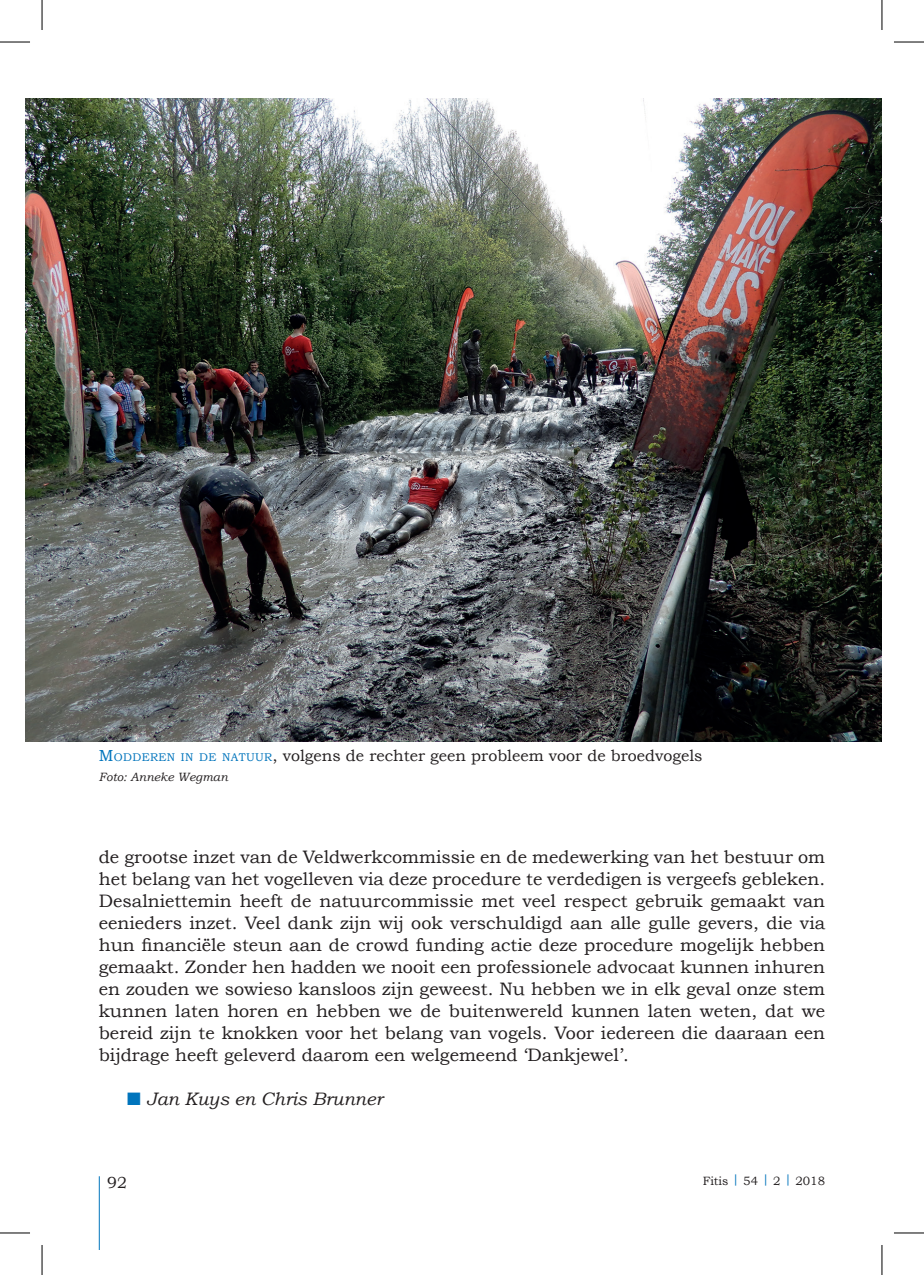
<style>
.page{position:relative;width:924px;height:1275px;background:#fff}
.page>*{position:absolute;margin:0;border:0;box-sizing:border-box;transform-origin:0 0}
.t1{font:18px/22px "Bookman Old Style";color:#231f20;text-align:justify}
.t2{font:italic 18px "Bookman Old Style";color:#231f20}
.t3{font:16px "Bookman Old Style";color:#231f20}
.t4{font:italic 12px "Bookman Old Style";color:#231f20}
.t5{font:12px "Bookman Old Style";color:#231f20}
.s1{color:#0074bc}
.s2{font-size:11.2px;color:#0074bc}
</style>
<div class="page">
<hr style="left:99px;top:1176px;width:1px;height:74px;background:#0074bc">
<img style="left:25px;top:99px;width:856px;height:642px">
<hr style="left:0;top:42px;width:30px;height:1px;background:#000">
<hr style="left:893px;top:42px;width:30px;height:1px;background:#000">
<hr style="left:0;top:1232px;width:30px;height:1px;background:#000">
<hr style="left:893px;top:1232px;width:30px;height:1px;background:#000">
<hr style="left:42px;top:0;width:1px;height:30px;background:#000">
<hr style="left:42px;top:1245px;width:1px;height:30px;background:#000">
<hr style="left:881px;top:0;width:1px;height:30px;background:#000">
<hr style="left:881px;top:1245px;width:1px;height:30px;background:#000">
<p class="t3" style="left:99px;top:746px;width:605px"><span class="s1">M</span> <span class="s2">ODDEREN IN DE NATUUR</span>, volgens de rechter geen probleem voor de broedvogels</p>
<p class="t4" style="left:99px;top:770px;width:130px">Foto: Anneke Wegman</p>
<p class="t1" style="left:99px;top:845px;width:727px">de grootse inzet van de Veldwerkcommissie en de medewerking van het bestuur om het belang van het vogelleven via deze procedure te verdedigen is vergeefs gebleken.<br>Desalniettemin heeft de natuurcommissie met veel respect gebruik gemaakt van eenieders inzet. Veel dank zijn wij ook verschuldigd aan alle gulle gevers, die via hun financiële steun aan de crowd funding actie deze procedure mogelijk hebben gemaakt. Zonder hen hadden we nooit een professionele advocaat kunnen inhuren en zouden we sowieso kansloos zijn geweest. Nu hebben we in elk geval onze stem kunnen laten horen en hebben we de buitenwereld kunnen laten weten, dat we bereid zijn te knokken voor het belang van vogels. Voor iedereen die daaraan een bijdrage heeft geleverd daarom een welgemeend ‘Dankjewel’.</p>
<p class="t2" style="left:127px;top:1088px;width:257px"><span class="s1">■</span> Jan Kuys en Chris Brunner</p>
<p class="t3" style="left:107px;top:1173px;width:21px">92</p>
<p class="t5" style="left:702px;top:1173px;width:124px">Fitis <sup>|</sup> 54 <sup>|</sup> 2 <sup>|</sup> 2018</p>
</div>
